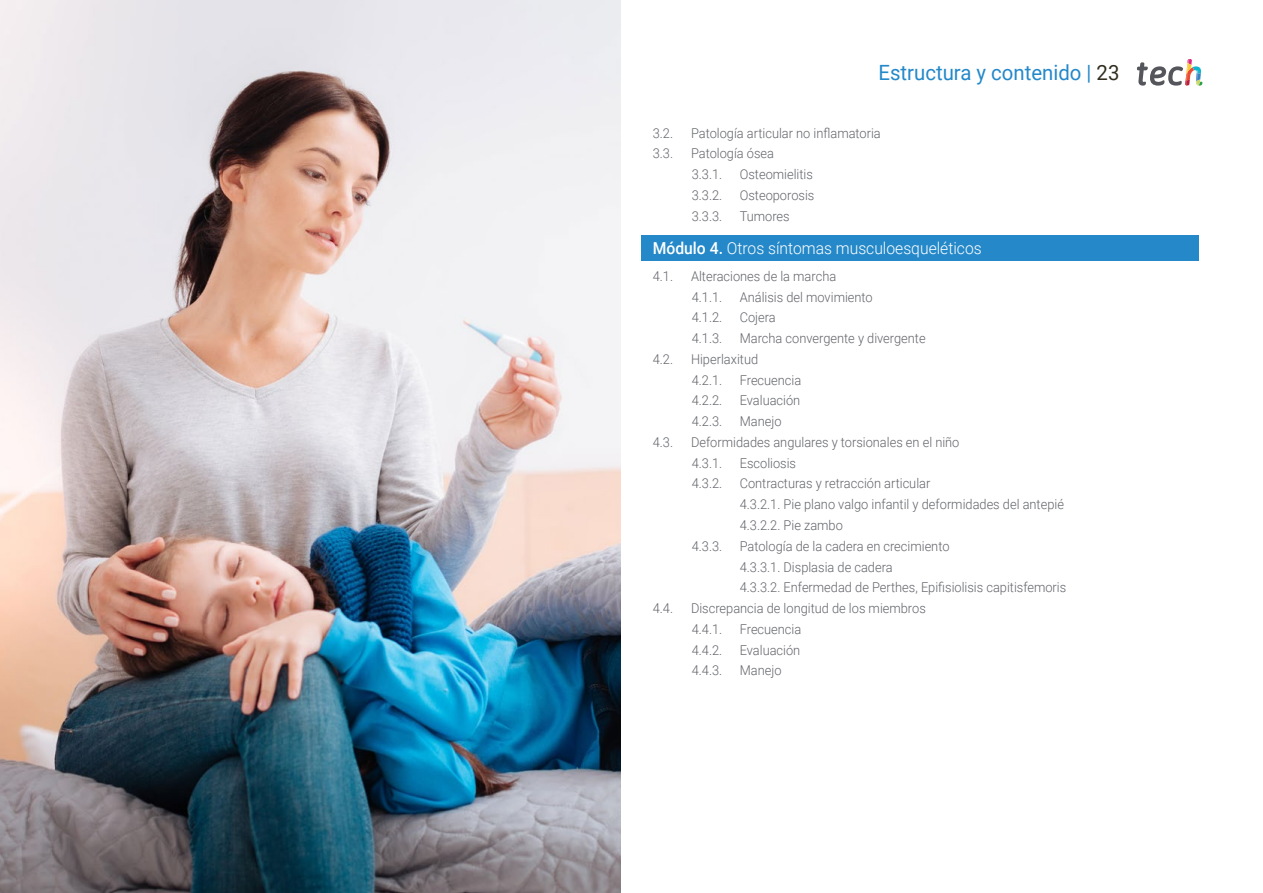
<style>
.page{position:relative;width:1263px;height:893px;background:#fff}
.page>*{position:absolute;margin:0;border:0;box-sizing:border-box;transform-origin:0 0}
.t1{font:21px "Roboto";color:#2488c9}
.t2{font:300 16.5px "Roboto";color:#fff;scale:.95 1}
.t3{font:300 13.5px/20.7px "Roboto";color:#61646a;scale:.95 1}
.s1{color:#312e20}
.s2{font-weight:500}
</style>
<div class="page">
<img style="left:0;top:0;width:621px;height:893px">
<svg style="left:1137px;top:59px;width:65px;height:27px"></svg>
<div style="left:642px;top:235px;width:557px;height:25px;background:#2488c9"></div>
<h1 class="t1" style="left:878px;top:57px;width:242px">Estructura y contenido | <span class="s1">23</span></h1>
<p class="t3" style="left:653px;top:122px;width:23px">3.2.</p>
<p class="t3" style="left:691px;top:122px;width:201px">Patología articular no inflamatoria</p>
<p class="t3" style="left:653px;top:143px;width:23px">3.3.</p>
<p class="t3" style="left:691px;top:143px;width:89px">Patología ósea<br>3.3.1.</p>
<p class="t3" style="left:740px;top:164px;width:79px">Osteomielitis</p>
<p class="t3" style="left:692px;top:184px;width:34px">3.3.2.</p>
<p class="t3" style="left:740px;top:184px;width:80px">Osteoporosis</p>
<p class="t3" style="left:692px;top:205px;width:34px">3.3.3.</p>
<p class="t3" style="left:740px;top:205px;width:54px">Tumores</p>
<p class="t2" style="left:653px;top:236px;width:348px"><span class="s2">Módulo 4.</span> Otros síntomas musculoesqueléticos</p>
<p class="t3" style="left:653px;top:265px;width:23px">4.1.</p>
<p class="t3" style="left:691px;top:265px;width:154px">Alteraciones de la marcha<br>4.1.1.</p>
<p class="t3" style="left:740px;top:286px;width:141px">Análisis del movimiento</p>
<p class="t3" style="left:692px;top:307px;width:34px">4.1.2.</p>
<p class="t3" style="left:740px;top:307px;width:39px">Cojera</p>
<p class="t3" style="left:692px;top:328px;width:34px">4.1.3.</p>
<p class="t3" style="left:740px;top:328px;width:197px">Marcha convergente y divergente</p>
<p class="t3" style="left:653px;top:348px;width:23px">4.2.</p>
<p class="t3" style="left:691px;top:348px;width:72px">Hiperlaxitud<br>4.2.1.</p>
<p class="t3" style="left:740px;top:369px;width:66px">Frecuencia</p>
<p class="t3" style="left:692px;top:390px;width:34px">4.2.2.</p>
<p class="t3" style="left:740px;top:390px;width:65px">Evaluación</p>
<p class="t3" style="left:692px;top:411px;width:34px">4.2.3.</p>
<p class="t3" style="left:740px;top:411px;width:45px">Manejo</p>
<p class="t3" style="left:653px;top:431px;width:23px">4.3.</p>
<p class="t3" style="left:691px;top:431px;width:284px">Deformidades angulares y torsionales en el niño<br>4.3.1.</p>
<p class="t3" style="left:740px;top:452px;width:61px">Escoliosis</p>
<p class="t3" style="left:692px;top:473px;width:34px">4.3.2.</p>
<p class="t3" style="left:740px;top:473px;width:343px">Contracturas y retracción articular<br>4.3.2.1. Pie plano valgo infantil y deformidades del antepié<br>4.3.2.2. Pie zambo</p>
<p class="t3" style="left:692px;top:535px;width:34px">4.3.3.</p>
<p class="t3" style="left:740px;top:535px;width:345px">Patología de la cadera en crecimiento<br>4.3.3.1. Displasia de cadera<br>4.3.3.2. Enfermedad de Perthes, Epifisiolisis capitisfemoris</p>
<p class="t3" style="left:653px;top:597px;width:23px">4.4.</p>
<p class="t3" style="left:691px;top:597px;width:249px">Discrepancia de longitud de los miembros<br>4.4.1.</p>
<p class="t3" style="left:740px;top:618px;width:66px">Frecuencia</p>
<p class="t3" style="left:692px;top:639px;width:34px">4.4.2.</p>
<p class="t3" style="left:740px;top:639px;width:65px">Evaluación</p>
<p class="t3" style="left:692px;top:660px;width:34px">4.4.3.</p>
<p class="t3" style="left:740px;top:660px;width:45px">Manejo</p>
</div>
